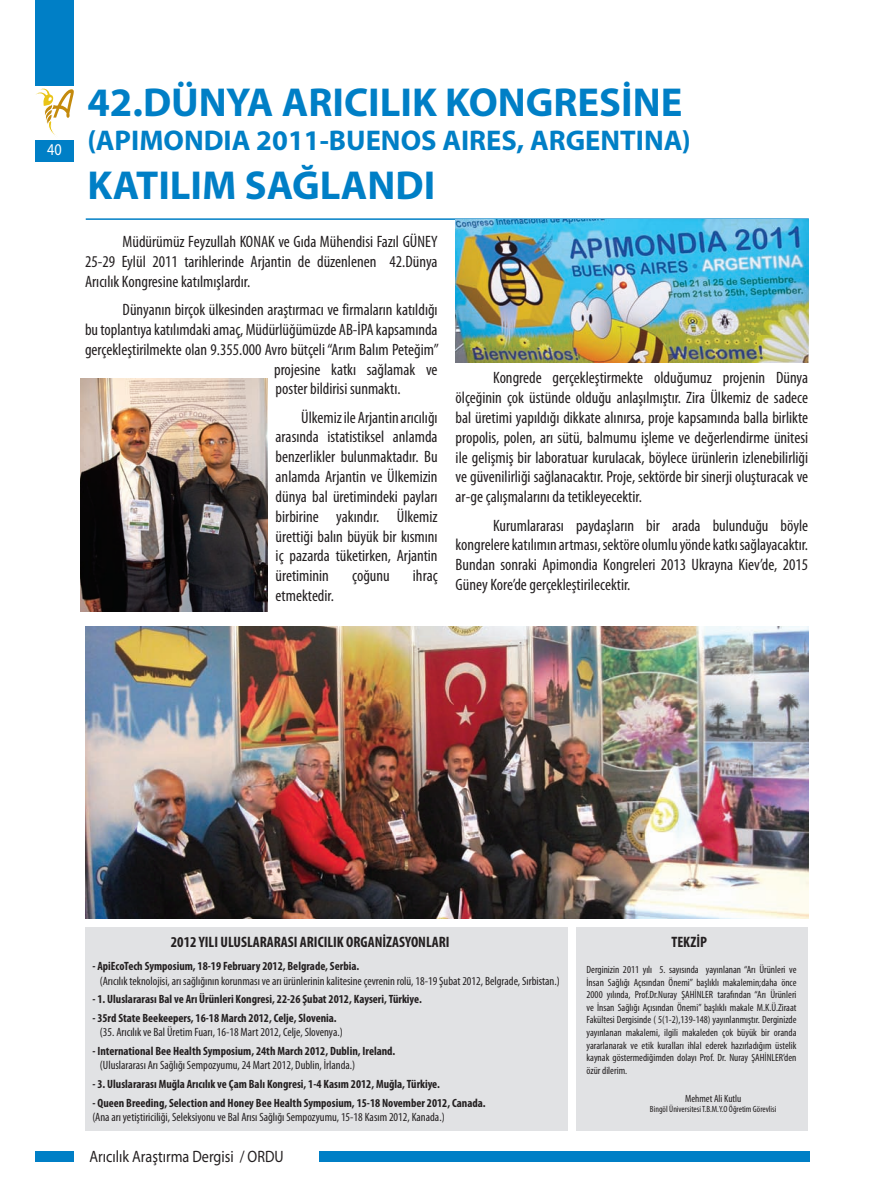
<style>
.page{position:relative;width:872px;height:1204px;background:#fff}
.page>*{position:absolute;margin:0;border:0;box-sizing:border-box;transform-origin:0 0}
.t1{font:700 40.5px "Myriad Pro";color:#007fc6}
.t2{font:700 28.5px "Myriad Pro";color:#007fc6}
.t3{font:condensed 16.5px/19.8px "Myriad Pro";color:#231f20;text-align:justify}
.t4{font:16.5px "Myriad Pro";color:#231f20;scale:.86 1}
.t5{font:16.5px "Myriad Pro";color:#fff;scale:.86 1}
.t6{font:700 condensed 15.15px "Myriad Pro";color:#231f20}
.t7{font:700 condensed 12px "Myriad Pro";color:#231f20}
.t8{font:condensed 12px "Myriad Pro";color:#231f20}
.t9{font:condensed 10.5px/12.6px "Myriad Pro";color:#231f20;text-align:justify}
.t10{font:condensed 9px "Myriad Pro";color:#231f20}
</style>
<div class="page">
<div style="left:319px;top:1151px;width:490px;height:10px;background:#007fc6"></div>
<svg style="left:36px;top:88px;width:38px;height:47px"></svg>
<div style="left:36px;top:0;width:38px;height:85px;background:#007fc6"></div>
<div style="left:36px;top:140px;width:38px;height:22px;background:#007fc6"></div>
<div style="left:36px;top:1151px;width:38px;height:10px;background:#007fc6"></div>
<hr style="left:86px;top:218px;width:723px;height:2px;background:#007fc6">
<img style="left:85px;top:626px;width:723px;height:292px">
<img style="left:80px;top:379px;width:187px;height:233px">
<img style="left:455px;top:220px;width:354px;height:142px">
<div style="left:576px;top:927px;width:232px;height:203px;background:#e1e2e4"></div>
<div style="left:85px;top:927px;width:482px;height:203px;background:#e1e2e4"></div>
<p class="t5" style="left:47px;top:140px;width:18px">40</p>
<h1 class="t1" style="left:87px;top:75px;width:596px">42.DÜNYA ARICILIK KONGRESİNE</h1>
<h2 class="t2" style="left:87px;top:122px;width:605px">(APIMONDIA 2011-BUENOS AIRES, ARGENTINA)</h2>
<h1 class="t1" style="left:87px;top:158px;width:349px">KATILIM SAĞLANDI</h1>
<p class="t3" style="left:85px;top:231px;width:354px;text-indent:38px">Müdürümüz Feyzullah KONAK ve Gıda Mühendisi Fazıl GÜNEY 25-29 Eylül 2011 tarihlerinde Arjantin de düzenlenen 42.Dünya Arıcılık Kongresine katılmışlardır.</p>
<p class="t3" style="left:123px;top:299px;width:316px">Dünyanın birçok ülkesinden araştırmacı ve firmaların katıldığı</p>
<p class="t3" style="left:85px;top:319px;width:354px">bu toplantıya katılımdaki amaç, Müdürlüğümüzde AB-İPA kapsamında</p>
<p class="t3" style="left:85px;top:339px;width:355px">gerçekleştirilmekte olan 9.355.000 Avro bütçeli “Arım Balım Peteğim”</p>
<p class="t3" style="left:274px;top:359px;width:165px">projesine katkı sağlamak ve</p>
<p class="t3" style="left:276px;top:379px;width:126px">poster bildirisi sunmaktı.</p>
<p class="t3" style="left:276px;top:407px;width:163px;text-indent:25px">Ülkemiz ile Arjantin arıcılığı arasında istatistiksel anlamda benzerlikler bulunmaktadır. Bu anlamda Arjantin ve Ülkemizin dünya bal üretimindeki payları birbirine yakındır. Ülkemiz ürettiği balın büyük bir kısmını iç pazarda tüketirken, Arjantin üretiminin</p>
<p class="t3" style="left:455px;top:368px;width:354px;text-indent:38px">Kongrede gerçekleştirmekte olduğumuz projenin Dünya ölçeğinin çok üstünde olduğu anlaşılmıştır. Zira Ülkemiz de sadece bal üretimi yapıldığı dikkate alınırsa, proje kapsamında balla birlikte propolis, polen, arı sütü, balmumu işleme ve değerlendirme ünitesi ile gelişmiş bir laboratuar kurulacak, böylece ürünlerin izlenebilirliği ve güvenilirliği sağlanacaktır. Proje, sektörde bir sinerji oluşturacak ve ar-ge çalışmalarını da tetikleyecektir.</p>
<p class="t3" style="left:455px;top:515px;width:354px;text-indent:38px">Kurumlararası paydaşların bir arada bulunduğu böyle kongrelere katılımın artması, sektöre olumlu yönde katkı sağlayacaktır.<br>Bundan sonraki Apimondia Kongreleri 2013 Ukrayna Kiev’de, 2015<br>Güney Kore’de gerçekleştirilecektir.</p>
<p class="t3" style="left:352px;top:565px;width:39px">çoğunu</p>
<p class="t3" style="left:413px;top:565px;width:26px">ihraç</p>
<p class="t3" style="left:276px;top:585px;width:60px">etmektedir.</p>
<p class="t6" style="left:171px;top:932px;width:280px">2012 YILI ULUSLARARASI ARICILIK ORGANİZASYONLARI</p>
<p class="t7" style="left:92px;top:958px;width:268px">- ApiEcoTech Symposium, 18-19 February 2012, Belgrade, Serbia.</p>
<p class="t8" style="left:100px;top:973px;width:461px">(Arıcılık teknolojisi, arı sağlığının korunması ve arı ürünlerinin kalitesine çevrenin rolü, 18-19 Şubat 2012, Belgrade, Sırbistan.)</p>
<p class="t7" style="left:92px;top:991px;width:331px">- 1. Uluslararası Bal ve Arı Ürünleri Kongresi, 22-26 Şubat 2012, Kayseri, Türkiye.</p>
<p class="t7" style="left:92px;top:1010px;width:246px">- 35rd State Beekeepers, 16-18 March 2012, Celje, Slovenia.</p>
<p class="t8" style="left:100px;top:1025px;width:244px">(35. Arıcılık ve Bal Üretim Fuarı, 16-18 Mart 2012, Celje, Slovenya.)</p>
<p class="t7" style="left:92px;top:1043px;width:304px">- International Bee Health Symposium, 24th March 2012, Dublin, Ireland.</p>
<p class="t8" style="left:100px;top:1058px;width:257px">(Uluslararası Arı Sağlığı Sempozyumu, 24 Mart 2012, Dublin, İrlanda.)</p>
<p class="t7" style="left:92px;top:1076px;width:349px">- 3. Uluslararası Muğla Arıcılık ve Çam Balı Kongresi, 1-4 Kasım 2012, Muğla, Türkiye.</p>
<p class="t7" style="left:92px;top:1095px;width:395px">- Queen Breeding, Selection and Honey Bee Health Symposium, 15-18 November 2012, Canada.</p>
<p class="t8" style="left:92px;top:1109px;width:354px">(Ana arı yetiştiriciliği, Seleksiyonu ve Bal Arısı Sağlığı Sempozyumu, 15-18 Kasım 2012, Kanada.)</p>
<p class="t4" style="left:90px;top:1146px;width:227px">Arıcılık Araştırma Dergisi / ORDU</p>
<p class="t6" style="left:671px;top:932px;width:37px">TEKZİP</p>
<p class="t9" style="left:586px;top:962px;width:211px">Derginizin 2011 yılı 5. sayısında yayınlanan “Arı Ürünleri ve İnsan Sağlığı Açısından Önemi” başlıklı makalemin;daha önce 2000 yılında, Prof.Dr.Nuray ŞAHİNLER tarafından “Arı Ürünleri ve İnsan Sağlığı Açısından Önemi” başlıklı makale M.K.Ü.Ziraat Fakültesi Dergisinde ( 5(1-2),139-148) yayınlanmıştır. Derginizde yayınlanan makalemi, ilgili makaleden çok büyük bir oranda yararlanarak ve etik kuralları ihlal ederek hazırladığım üstelik kaynak göstermediğimden dolayı Prof. Dr. Nuray ŞAHİNLER’den özür dilerim.</p>
<p class="t9" style="left:685px;top:1091px;width:58px">Mehmet Ali Kutlu</p>
<p class="t10" style="left:650px;top:1103px;width:128px">Bingöl Üniversitesi T.B.M.Y.O Öğretim Görevlisi</p>
</div>
